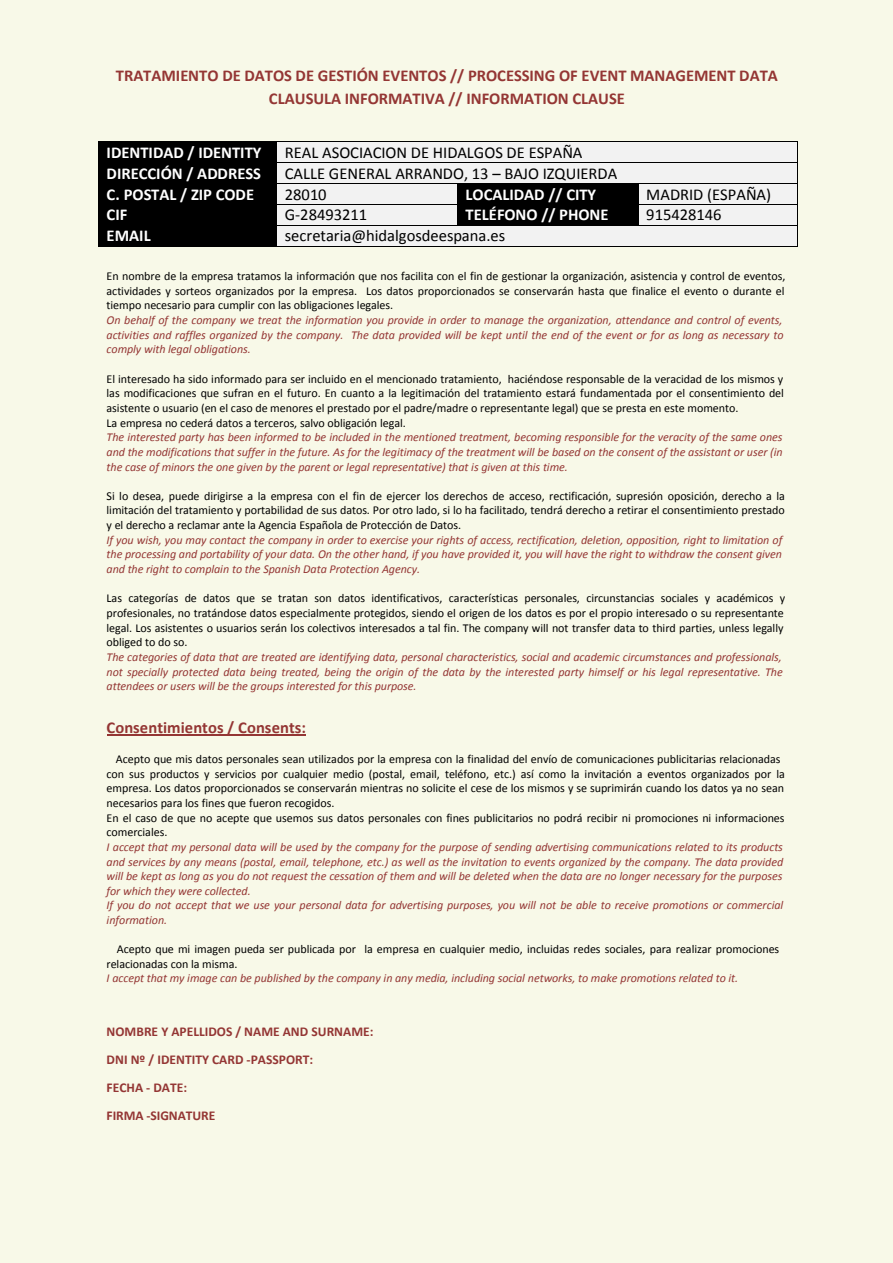
<style>
.page{position:relative;width:893px;height:1263px;background:#f8f9e8}
.page>*{position:absolute;margin:0;border:0;box-sizing:border-box;transform-origin:0 0}
.t1{font:16.5px "Calibri";color:#000}
.t2{font:700 16.5px/23.2px "Calibri";color:#943634;text-align:center}
.t3{font:700 16.5px "Calibri";color:#fff}
.t4{font:700 13.5px/27.9px "Calibri";color:#943634}
.t5{font:12px/14.7px "Calibri";letter-spacing:-.005em;color:#000}
.t6{font:italic 12px/14.7px "Calibri";letter-spacing:-.005em;color:#943634;text-align:justify}
</style>
<div class="page">
<div style="left:99px;top:142px;width:177px;height:20px;background:#000"></div>
<div style="left:277px;top:142px;width:520px;height:20px;background:#f2f2f2"></div>
<hr style="left:99px;top:141px;width:177px;height:1px;background:#000">
<hr style="left:277px;top:141px;width:520px;height:1px;background:#000">
<div style="left:99px;top:163px;width:177px;height:20px;background:#000"></div>
<div style="left:277px;top:163px;width:520px;height:20px;background:#f2f2f2"></div>
<hr style="left:99px;top:162px;width:177px;height:1px;background:#000">
<hr style="left:277px;top:162px;width:520px;height:1px;background:#000">
<div style="left:99px;top:184px;width:177px;height:20px;background:#000"></div>
<div style="left:277px;top:184px;width:180px;height:20px;background:#f2f2f2"></div>
<div style="left:458px;top:184px;width:180px;height:20px;background:#000"></div>
<div style="left:638px;top:184px;width:159px;height:20px;background:#f2f2f2"></div>
<hr style="left:99px;top:183px;width:177px;height:1px;background:#000">
<hr style="left:277px;top:183px;width:180px;height:1px;background:#000">
<hr style="left:458px;top:183px;width:180px;height:1px;background:#000">
<hr style="left:638px;top:183px;width:159px;height:1px;background:#000">
<div style="left:99px;top:205px;width:177px;height:20px;background:#000"></div>
<div style="left:277px;top:205px;width:180px;height:20px;background:#f2f2f2"></div>
<div style="left:458px;top:205px;width:180px;height:20px;background:#000"></div>
<div style="left:638px;top:205px;width:159px;height:20px;background:#f2f2f2"></div>
<hr style="left:99px;top:204px;width:177px;height:1px;background:#000">
<hr style="left:277px;top:204px;width:180px;height:1px;background:#000">
<hr style="left:458px;top:204px;width:180px;height:1px;background:#000">
<hr style="left:638px;top:204px;width:159px;height:1px;background:#000">
<div style="left:99px;top:226px;width:177px;height:20px;background:#000"></div>
<div style="left:277px;top:226px;width:520px;height:20px;background:#f2f2f2"></div>
<hr style="left:99px;top:225px;width:177px;height:1px;background:#000">
<hr style="left:277px;top:225px;width:180px;height:1px;background:#000">
<svg style="left:457px;top:183px;width:1px;height:43px"></svg>
<hr style="left:458px;top:225px;width:180px;height:1px;background:#000">
<svg style="left:638px;top:184px;width:1px;height:41px"></svg>
<hr style="left:638px;top:225px;width:159px;height:1px;background:#000">
<svg style="left:98px;top:141px;width:1px;height:106px"></svg>
<hr style="left:99px;top:246px;width:177px;height:1px;background:#000">
<svg style="left:276px;top:141px;width:1px;height:106px"></svg>
<hr style="left:277px;top:246px;width:520px;height:1px;background:#000">
<svg style="left:797px;top:141px;width:1px;height:106px"></svg>
<hr style="left:107px;top:734px;width:199px;height:1px;background:#943634">
<h1 class="t2" style="left:116px;top:64px;width:664px">TRATAMIENTO DE DATOS DE GESTIÓN EVENTOS // PROCESSING OF EVENT MANAGEMENT DATA<br>CLAUSULA INFORMATIVA // INFORMATION CLAUSE</h1>
<h1 class="t3" style="left:107px;top:142px;width:156px">IDENTIDAD / IDENTITY</h1>
<h1 class="t1" style="left:285px;top:142px;width:299px">REAL ASOCIACION DE HIDALGOS DE ESPAÑA</h1>
<h1 class="t3" style="left:107px;top:163px;width:156px">DIRECCIÓN / ADDRESS</h1>
<h1 class="t1" style="left:285px;top:163px;width:334px">CALLE GENERAL ARRANDO, 13 – BAJO IZQUIERDA</h1>
<h1 class="t3" style="left:107px;top:184px;width:149px">C. POSTAL / ZIP CODE</h1>
<h1 class="t1" style="left:285px;top:184px;width:43px">28010</h1>
<h1 class="t3" style="left:466px;top:184px;width:132px">LOCALIDAD // CITY</h1>
<h1 class="t1" style="left:646px;top:184px;width:126px">MADRID (ESPAÑA)</h1>
<h1 class="t3" style="left:107px;top:204px;width:22px">CIF</h1>
<h1 class="t1" style="left:285px;top:205px;width:84px">G-28493211</h1>
<h1 class="t3" style="left:466px;top:204px;width:145px">TELÉFONO // PHONE</h1>
<h1 class="t1" style="left:646px;top:205px;width:77px">915428146</h1>
<h1 class="t3" style="left:107px;top:225px;width:46px">EMAIL</h1>
<h1 class="t1" style="left:285px;top:225px;width:222px">secretaria@hidalgosdeespana.es</h1>
<p class="t5" style="left:107px;top:269px;width:680px;text-align:justify">En nombre de la empresa tratamos la información que nos facilita con el fin de gestionar la organización, asistencia y control de eventos, actividades y sorteos organizados por la empresa. Los datos proporcionados se conservarán hasta que finalice el evento o durante el tiempo necesario para cumplir con las obligaciones legales.</p>
<p class="t6" style="left:107px;top:312px;width:678px">On behalf of the company we treat the information you provide in order to manage the organization, attendance and control of events, activities and raffles organized by the company. The data provided will be kept until the end of the event or for as long as necessary to comply with legal obligations.</p>
<p class="t5" style="left:107px;top:371px;width:679px">El interesado ha sido informado para ser incluido en el mencionado tratamiento, haciéndose responsable de la veracidad de los mismos y las modificaciones que sufran en el futuro. En cuanto a la legitimación del tratamiento estará fundamentada por el consentimiento del asistente o usuario (en el caso de menores el prestado por el padre/madre o representante legal) que se presta en este momento.<br>La empresa no cederá datos a terceros, salvo obligación legal.</p>
<p class="t6" style="left:107px;top:429px;width:678px">The interested party has been informed to be included in the mentioned treatment, becoming responsible for the veracity of the same ones and the modifications that suffer in the future. As for the legitimacy of the treatment will be based on the consent of the assistant or user (in the case of minors the one given by the parent or legal representative) that is given at this time.</p>
<p class="t5" style="left:107px;top:488px;width:680px;text-align:justify">Si lo desea, puede dirigirse a la empresa con el fin de ejercer los derechos de acceso, rectificación, supresión oposición, derecho a la limitación del tratamiento y portabilidad de sus datos. Por otro lado, si lo ha facilitado, tendrá derecho a retirar el consentimiento prestado y el derecho a reclamar ante la Agencia Española de Protección de Datos.</p>
<p class="t6" style="left:107px;top:532px;width:677px">If you wish, you may contact the company in order to exercise your rights of access, rectification, deletion, opposition, right to limitation of the processing and portability of your data. On the other hand, if you have provided it, you will have the right to withdraw the consent given and the right to complain to the Spanish Data Protection Agency.</p>
<p class="t5" style="left:107px;top:591px;width:680px">Las categorías de datos que se tratan son datos identificativos, características personales, circunstancias sociales y académicos y profesionales, no tratándose datos especialmente protegidos, siendo el origen de los datos es por el propio interesado o su representante legal. Los asistentes o usuarios serán los colectivos interesados a tal fin. The company will not transfer data to third parties, unless legally obliged to do so.</p>
<p class="t6" style="left:107px;top:649px;width:678px">The categories of data that are treated are identifying data, personal characteristics, social and academic circumstances and professionals, not specially protected data being treated, being the origin of the data by the interested party himself or his legal representative. The attendees or users will be the groups interested for this purpose.</p>
<h1 class="t2" style="left:107px;top:715px;width:201px">Consentimientos / Consents:</h1>
<p class="t5" style="left:107px;top:752px;width:680px;text-indent:9px">Acepto que mis datos personales sean utilizados por la empresa con la finalidad del envío de comunicaciones publicitarias relacionadas con sus productos y servicios por cualquier medio (postal, email, teléfono, etc.) así como la invitación a eventos organizados por la empresa. Los datos proporcionados se conservarán mientras no solicite el cese de los mismos y se suprimirán cuando los datos ya no sean necesarios para los fines que fueron recogidos.<br>En el caso de que no acepte que usemos sus datos personales con fines publicitarios no podrá recibir ni promociones ni informaciones comerciales.</p>
<p class="t6" style="left:107px;top:839px;width:678px;text-align:left">I accept that my personal data will be used by the company for the purpose of sending advertising communications related to its products and services by any means (postal, email, telephone, etc.) as well as the invitation to events organized by the company. The data provided will be kept as long as you do not request the cessation of them and will be deleted when the data are no longer necessary for the purposes for which they were collected.<br>If you do not accept that we use your personal data for advertising purposes, you will not be able to receive promotions or commercial information.</p>
<p class="t5" style="left:107px;top:942px;width:674px;text-indent:10px">Acepto que mi imagen pueda ser publicada por la empresa en cualquier medio, incluidas redes sociales, para realizar promociones relacionadas con la misma.</p>
<p class="t6" style="left:107px;top:970px;width:633px">I accept that my image can be published by the company in any media, including social networks, to make promotions related to it.</p>
<p class="t4" style="left:107px;top:1018px;width:268px">NOMBRE Y APELLIDOS / NAME AND SURNAME:<br>DNI Nº / IDENTITY CARD -PASSPORT:<br>FECHA - DATE:<br>FIRMA -SIGNATURE</p>
</div>
